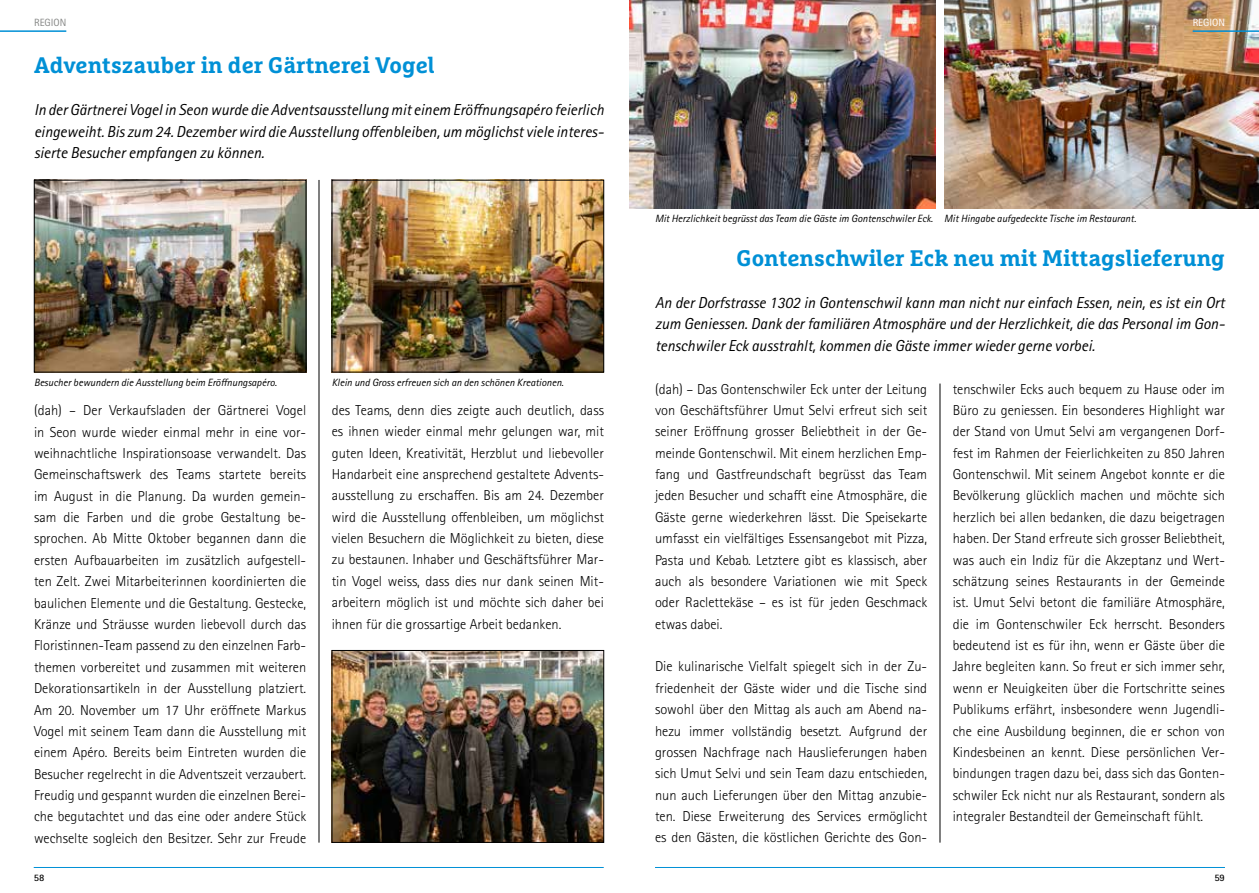
<style>
.page{position:relative;width:1259px;height:893px;background:#fff}
.page>*{position:absolute;margin:0;border:0;box-sizing:border-box;transform-origin:0 0}
.t1{font:700 22.5px "Marselis Slab Pro";color:#0090d6}
.t2{font:italic 15.9px/21.3px "Rotis Sans Serif Std";color:#000;text-align:justify}
.t3{font:300 14.4px/21.3px "Rotis Sans Serif Std";color:#000;text-align:justify}
.t4{font:italic 10.5px "Rotis Sans Serif Std";color:#000}
.t5{font:10.5px "Rotis Sans Serif Std";color:#868786}
.t6{font:10.5px "Rotis Sans Serif Std";color:#fff}
.t7{font:700 9.9px "Rotis Sans Serif Std";color:#000}
</style>
<div class="page">
<hr style="left:0;top:30px;width:66px;height:2px;background:#0090d6">
<hr style="left:34px;top:867px;width:570px;height:1px;background:#0090d6">
<img style="left:944px;top:0;width:315px;height:208px">
<img style="left:629px;top:0;width:306px;height:208px">
<hr style="left:939px;top:384px;width:1px;height:459px;background:#000">
<hr style="left:1192px;top:30px;width:67px;height:2px;background:#0090d6">
<hr style="left:655px;top:867px;width:570px;height:1px;background:#0090d6">
<img style="left:36px;top:182px;width:268px;height:188px">
<div style="left:34px;top:180px;width:272px;height:192px;border:1px solid #000"></div>
<hr style="left:319px;top:180px;width:1px;height:663px;background:#000">
<img style="left:334px;top:182px;width:268px;height:188px">
<div style="left:332px;top:180px;width:272px;height:192px;border:1px solid #000"></div>
<img style="left:334px;top:652px;width:268px;height:189px">
<div style="left:332px;top:650px;width:272px;height:193px;border:1px solid #000"></div>
<p class="t5" style="left:34px;top:16px;width:34px">REGION</p>
<h1 class="t1" style="left:34px;top:51px;width:402px">Adventszauber in der Gärtnerei Vogel</h1>
<p class="t2" style="left:34px;top:99px;width:571px">In der Gärtnerei Vogel in Seon wurde die Adventsausstellung mit einem Eröffnungsapéro feierlich eingeweiht. Bis zum 24. Dezember wird die Ausstellung offenbleiben, um möglichst viele interes&shy;sierte Besucher empfangen zu können.</p>
<p class="t4" style="left:34px;top:376px;width:244px">Besucher bewundern die Ausstellung beim Eröffnungsapéro.</p>
<p class="t4" style="left:332px;top:376px;width:233px">Klein und Gross erfreuen sich an den schönen Kreationen.</p>
<p class="t3" style="left:34px;top:400px;width:274px">(dah) – Der Verkaufsladen der Gärtnerei Vogel in Seon wurde wieder einmal mehr in eine vor&shy;weihnachtliche Inspirationsoase verwandelt. Das Gemeinschaftswerk des Teams startete bereits im August in die Planung. Da wurden gemein&shy;sam die Farben und die grobe Gestaltung be&shy;sprochen. Ab Mitte Oktober begannen dann die ersten Aufbauarbeiten im zusätzlich aufgestell&shy;ten Zelt. Zwei Mitarbeiterinnen koordinierten die baulichen Elemente und die Gestaltung. Gestecke, Kränze und Sträusse wurden liebevoll durch das Floristinnen-Team passend zu den einzelnen Farb&shy;themen vorbereitet und zusammen mit weiteren Dekorationsartikeln in der Ausstellung platziert.<br>Am 20. November um 17 Uhr eröffnete Markus Vogel mit seinem Team dann die Ausstellung mit einem Apéro. Bereits beim Eintreten wurden die Besucher regelrecht in die Adventszeit verzaubert.<br>Freudig und gespannt wurden die einzelnen Berei&shy;che begutachtet und das eine oder andere Stück wechselte sogleich den Besitzer. Sehr zur Freude</p>
<p class="t3" style="left:332px;top:399px;width:274px">des Teams, denn dies zeigte auch deutlich, dass es ihnen wieder einmal mehr gelungen war, mit guten Ideen, Kreativität, Herzblut und liebevoller Handarbeit eine ansprechend gestaltete Advents&shy;ausstellung zu erschaffen. Bis am 24. Dezember wird die Ausstellung offenbleiben, um möglichst vielen Besuchern die Möglichkeit zu bieten, diese zu bestaunen. Inhaber und Geschäftsführer Mar&shy;tin Vogel weiss, dass dies nur dank seinen Mit&shy;arbeitern möglich ist und möchte sich daher bei ihnen für die grossartige Arbeit bedanken.</p>
<p class="t7" style="left:34px;top:871px;width:12px">58</p>
<p class="t6" style="left:1192px;top:16px;width:34px">REGION</p>
<p class="t4" style="left:655px;top:212px;width:482px">Mit Herzlichkeit begrüsst das Team die Gäste im Gontenschwiler Eck. Mit Hingabe aufgedeckte Tische im Restaurant.</p>
<h1 class="t1" style="left:736px;top:244px;width:490px">Gontenschwiler Eck neu mit Mittagslieferung</h1>
<p class="t2" style="left:655px;top:292px;width:571px">An der Dorfstrasse 1302 in Gontenschwil kann man nicht nur einfach Essen, nein, es ist ein Ort zum Geniessen. Dank der familiären Atmosphäre und der Herzlichkeit, die das Personal im Gon&shy;tenschwiler Eck ausstrahlt, kommen die Gäste immer wieder gerne vorbei.</p>
<p class="t3" style="left:655px;top:378px;width:274px">(dah) – Das Gontenschwiler Eck unter der Leitung von Geschäftsführer Umut Selvi erfreut sich seit seiner Eröffnung grosser Beliebtheit in der Ge&shy;meinde Gontenschwil. Mit einem herzlichen Emp&shy;fang und Gastfreundschaft begrüsst das Team jeden Besucher und schafft eine Atmosphäre, die Gäste gerne wiederkehren lässt. Die Speisekarte umfasst ein vielfältiges Essensangebot mit Pizza, Pasta und Kebab. Letztere gibt es klassisch, aber auch als besondere Variationen wie mit Speck oder Raclettekäse – es ist für jeden Geschmack etwas dabei.</p>
<p class="t3" style="left:655px;top:656px;width:274px">Die kulinarische Vielfalt spiegelt sich in der Zu&shy;friedenheit der Gäste wider und die Tische sind sowohl über den Mittag als auch am Abend na&shy;hezu immer vollständig besetzt. Aufgrund der grossen Nachfrage nach Hauslieferungen haben sich Umut Selvi und sein Team dazu entschieden, nun auch Lieferungen über den Mittag anzubie&shy;ten. Diese Erweiterung des Services ermöglicht es den Gästen, die köstlichen Gerichte des Gon-</p>
<p class="t3" style="left:952px;top:378px;width:274px">tenschwiler Ecks auch bequem zu Hause oder im Büro zu geniessen. Ein besonderes Highlight war der Stand von Umut Selvi am vergangenen Dorf&shy;fest im Rahmen der Feierlichkeiten zu 850 Jahren Gontenschwil. Mit seinem Angebot konnte er die Bevölkerung glücklich machen und möchte sich herzlich bei allen bedanken, die dazu beigetragen haben. Der Stand erfreute sich grosser Beliebtheit, was auch ein Indiz für die Akzeptanz und Wert&shy;schätzung seines Restaurants in der Gemeinde ist. Umut Selvi betont die familiäre Atmosphäre, die im Gontenschwiler Eck herrscht. Besonders bedeutend ist es für ihn, wenn er Gäste über die Jahre begleiten kann. So freut er sich immer sehr, wenn er Neuigkeiten über die Fortschritte seines Publikums erfährt, insbesondere wenn Jugendli&shy;che eine Ausbildung beginnen, die er schon von Kindesbeinen an kennt. Diese persönlichen Ver&shy;bindungen tragen dazu bei, dass sich das Gonten&shy;schwiler Eck nicht nur als Restaurant, sondern als integraler Bestandteil der Gemeinschaft fühlt.</p>
<p class="t7" style="left:1214px;top:871px;width:12px">59</p>
</div>
